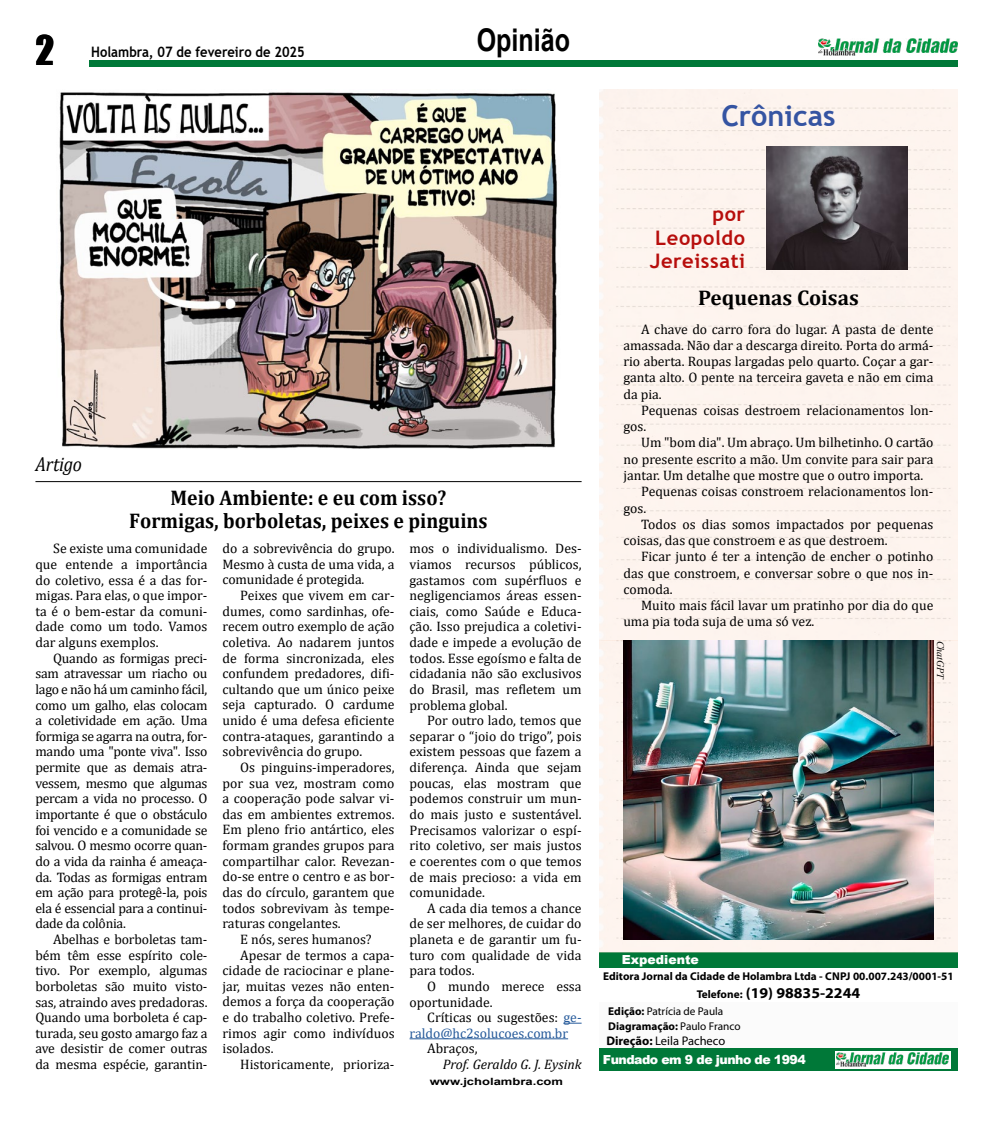
<style>
.page{position:relative;width:993px;height:1124px;background:#fff}
.page>*{position:absolute;margin:0;border:0;box-sizing:border-box;transform-origin:0 0}
.t1{font:37.5px "Impact";color:#000}
.t2{font:700 31.25px "Arial";color:#000;scale:.8 1}
.t3{font:700 28.75px "Trebuchet MS";color:#3554a2}
.t4{font:700 21.25px/22.5px "Cambria";color:#000;text-align:center;scale:.93 1}
.t5{font:700 21.25px "Cambria";color:#000}
.t6{font:700 20px/23.8px "Trebuchet MS";letter-spacing:.03em;color:#b70e0c;text-align:justify}
.t7{font:italic 20px "Cambria";letter-spacing:-.01em;color:#000;scale:.9 1}
.t8{font:700 15px "Myriad Pro";color:#000;scale:1.05 1}
.t9{font:700 14.38px "Trebuchet MS";color:#000;scale:.9 1}
.t10{font:13.75px/15.6px "Cambria";color:#000;text-align:justify}
.t11{font:13.75px/15.6px "Cambria";color:#275b9b}
.t12{font:italic 13.75px "Cambria";color:#000}
.t13{font:900 12.5px "Arial";letter-spacing:-.04em;color:#fff}
.t14{font:12.5px "Myriad Pro";color:#000}
.t15{font:900 12.5px "Arial";color:#fff}
.t16{font:700 11.25px "Myriad Pro";color:#000}
.t17{font:11.25px/15px "Myriad Pro";color:#000}
.t18{font:700 10px "Arial";color:#000;scale:1.3 1}
.t19{font:italic 10px "Times New Roman";color:#000}
.s1{color:#000}
.s2{font-size:11.25px}
.s3{font-weight:700}
</style>
<div class="page">
<div style="left:89px;top:60px;width:868px;height:7px;background:#007838"></div>
<img style="left:818px;top:38px;width:139px;height:18px">
<div style="left:599px;top:952px;width:358px;height:15px;background:#007838"></div>
<div style="left:599px;top:1001px;width:358px;height:47px;background:#fbfbfb"></div>
<div style="left:599px;top:1048px;width:358px;height:22px;background:#007838"></div>
<div style="left:834px;top:1050px;width:115px;height:17px;background:#fff"></div>
<img style="left:836px;top:1052px;width:111px;height:14px">
<div style="left:599px;top:89px;width:358px;height:863px;background:#fdf4ee"></div>
<img style="left:766px;top:146px;width:141px;height:123px">
<hr style="left:35px;top:481px;width:546px;height:1px;background:#000">
<svg style="left:563px;top:1022px;width:18px;height:1px"></svg>
<hr style="left:409px;top:1038px;width:159px;height:1px;background:#275b9b">
<img style="left:623px;top:640px;width:310px;height:299px">
<img style="left:59px;top:92px;width:498px;height:357px">
<h1 class="t1" style="left:35px;top:21px;width:20px">2</h1>
<p class="t9" style="left:91px;top:43px;width:239px">Holambra, 07 de fevereiro de 2025</p>
<h2 class="t2" style="left:476px;top:18px;width:118px">Opinião</h2>
<h3 class="t3" style="left:721px;top:98px;width:116px">Crônicas</h3>
<h3 class="t7" style="left:35px;top:450px;width:53px">Artigo</h3>
<h3 class="t4" style="left:129px;top:486px;width:387px">Meio Ambiente: e eu com isso?<br>Formigas, borboletas, peixes e pinguins</h3>
<p class="t10" style="left:35px;top:540px;width:173px;text-indent:18px">Se existe uma comunidade que entende a importância do coletivo, essa é a das for&shy;migas. Para elas, o que impor&shy;ta é o bem-estar da comuni&shy;dade como um todo. Vamos dar alguns exemplos.</p>
<p class="t10" style="left:35px;top:650px;width:173px;text-indent:18px">Quando as formigas preci&shy;sam atravessar um riacho ou lago e não há um caminho fácil, como um galho, elas colocam a coletividade em ação. Uma formiga se agarra na outra, for&shy;mando uma "ponte viva". Isso permite que as demais atra&shy;vessem, mesmo que algumas percam a vida no processo. O importante é que o obstáculo foi vencido e a comunidade se salvou. O mesmo ocorre quan&shy;do a vida da rainha é ameaça&shy;da. Todas as formigas entram em ação para protegê-la, pois ela é essencial para a continui&shy;dade da colônia.</p>
<p class="t10" style="left:35px;top:931px;width:173px;text-indent:18px">Abelhas e borboletas tam&shy;bém têm esse espírito cole&shy;tivo. Por exemplo, algumas borboletas são muito visto&shy;sas, atraindo aves predadoras.<br>Quando uma borboleta é cap&shy;turada, seu gosto amargo faz a ave desistir de comer outras da mesma espécie, garantin-</p>
<p class="t10" style="left:222px;top:540px;width:173px">do a sobrevivência do grupo.<br>Mesmo à custa de uma vida, a comunidade é protegida.</p>
<p class="t10" style="left:222px;top:587px;width:173px;text-indent:18px">Peixes que vivem em car&shy;dumes, como sardinhas, ofe&shy;recem outro exemplo de ação coletiva. Ao nadarem juntos de forma sincronizada, eles confundem predadores, difi&shy;cultando que um único peixe seja capturado. O cardume unido é uma defesa eficiente contra-ataques, garantindo a sobrevivência do grupo.</p>
<p class="t10" style="left:240px;top:759px;width:156px">Os pinguins-imperadores,</p>
<p class="t10" style="left:222px;top:774px;width:173px">por sua vez, mostram como</p>
<p class="t10" style="left:222px;top:790px;width:173px">a cooperação pode salvar vi-</p>
<p class="t10" style="left:222px;top:806px;width:173px">das em ambientes extremos.</p>
<p class="t10" style="left:222px;top:821px;width:173px">Em pleno frio antártico, eles</p>
<p class="t10" style="left:222px;top:837px;width:173px">formam grandes grupos para</p>
<p class="t10" style="left:222px;top:853px;width:173px">compartilhar calor. Revezan-</p>
<p class="t10" style="left:222px;top:868px;width:173px">do-se entre o centro e as bor-</p>
<p class="t10" style="left:222px;top:884px;width:173px">das do círculo, garantem que</p>
<p class="t10" style="left:222px;top:899px;width:173px">todos sobrevivam às tempe-</p>
<p class="t10" style="left:222px;top:915px;width:120px">raturas congelantes.</p>
<p class="t10" style="left:240px;top:931px;width:133px">E nós, seres humanos?</p>
<p class="t10" style="left:240px;top:946px;width:156px">Apesar de termos a capa-</p>
<p class="t10" style="left:222px;top:962px;width:173px">cidade de raciocinar e plane-</p>
<p class="t10" style="left:222px;top:978px;width:173px">jar, muitas vezes não enten-</p>
<p class="t10" style="left:222px;top:993px;width:173px">demos a força da cooperação</p>
<p class="t10" style="left:222px;top:1009px;width:173px">e do trabalho coletivo. Prefe-</p>
<p class="t10" style="left:222px;top:1024px;width:173px">rimos agir como indivíduos</p>
<p class="t10" style="left:222px;top:1040px;width:53px">isolados.</p>
<p class="t10" style="left:240px;top:1056px;width:156px">Historicamente, prioriza-</p>
<p class="t10" style="left:409px;top:540px;width:173px">mos o individualismo. Des&shy;viamos recursos públicos, gastamos com supérfluos e negligenciamos áreas essen&shy;ciais, como Saúde e Educa&shy;ção. Isso prejudica a coletivi&shy;dade e impede a evolução de todos. Esse egoísmo e falta de cidadania não são exclusivos do Brasil, mas refletem um problema global.</p>
<p class="t10" style="left:409px;top:712px;width:173px;text-indent:18px">Por outro lado, temos que separar o “joio do trigo”, pois existem pessoas que fazem a diferença. Ainda que sejam poucas, elas mostram que podemos construir um mun&shy;do mais justo e sustentável.<br>Precisamos valorizar o espí&shy;rito coletivo, ser mais justos e coerentes com o que temos de mais precioso: a vida em comunidade.</p>
<p class="t10" style="left:409px;top:900px;width:173px;text-indent:18px">A cada dia temos a chance de ser melhores, de cuidar do planeta e de garantir um fu&shy;turo com qualidade de vida para todos.</p>
<p class="t10" style="left:409px;top:978px;width:173px;text-indent:18px">O mundo merece essa oportunidade.</p>
<p class="t11" style="left:409px;top:1009px;width:173px;text-indent:18px"><span class="s1">Críticas ou sugestões:</span> ge&shy;raldo@hc2solucoes.com.br</p>
<p class="t10" style="left:427px;top:1040px;width:52px">Abraços,</p>
<p class="t12" style="left:442px;top:1054px;width:140px">Prof. Geraldo G. J. Eysink</p>
<p class="t18" style="left:429px;top:1074px;width:104px">www.jcholambra.com</p>
<h3 class="t6" style="left:649px;top:202px;width:97px;text-indent:63px">por Leopoldo Jereissati</h3>
<h3 class="t5" style="left:697px;top:283px;width:162px">Pequenas Coisas</h3>
<p class="t10" style="left:623px;top:321px;width:311px;line-height:16.2px;text-indent:18px">A chave do carro fora do lugar. A pasta de dente amassada. Não dar a descarga direito. Porta do armá&shy;rio aberta. Roupas largadas pelo quarto. Coçar a gar&shy;ganta alto. O pente na terceira gaveta e não em cima da pia.</p>
<p class="t10" style="left:623px;top:402px;width:311px;line-height:16.2px;text-indent:18px">Pequenas coisas destroem relacionamentos lon&shy;gos.</p>
<p class="t10" style="left:641px;top:435px;width:294px">Um "bom dia". Um abraço. Um bilhetinho. O cartão</p>
<p class="t10" style="left:623px;top:451px;width:311px">no presente escrito a mão. Um convite para sair para</p>
<p class="t10" style="left:623px;top:467px;width:301px">jantar. Um detalhe que mostre que o outro importa.</p>
<p class="t10" style="left:641px;top:483px;width:294px">Pequenas coisas constroem relacionamentos lon-</p>
<p class="t10" style="left:623px;top:500px;width:24px">gos.</p>
<p class="t10" style="left:641px;top:516px;width:294px">Todos os dias somos impactados por pequenas</p>
<p class="t10" style="left:623px;top:532px;width:266px">coisas, das que constroem e as que destroem.</p>
<p class="t10" style="left:641px;top:548px;width:294px">Ficar junto é ter a intenção de encher o potinho</p>
<p class="t10" style="left:623px;top:565px;width:311px">das que constroem, e conversar sobre o que nos in-</p>
<p class="t10" style="left:623px;top:581px;width:51px">comoda.</p>
<p class="t10" style="left:641px;top:597px;width:294px">Muito mais fácil lavar um pratinho por dia do que</p>
<p class="t10" style="left:623px;top:613px;width:192px">uma pia toda suja de uma só vez.</p>
<p class="t15" style="left:621px;top:950px;width:79px">Expediente</p>
<p class="t19" style="left:947px;top:640px;width:41px;rotate:90deg">ChatGPT</p>
<p class="t16" style="left:603px;top:969px;width:352px">Editora Jornal da Cidade de Holambra Ltda - CNPJ 00.007.243/0001-51</p>
<p class="t8" style="left:696px;top:982px;width:157px"><span class="s2">Telefone:</span> (19) 98835-2244</p>
<p class="t17" style="left:608px;top:1002px;width:134px"><span class="s3">Edição:</span> Patrícia de Paula<br><span class="s3">Diagramação:</span> Paulo Franco</p>
<p class="t14" style="left:606px;top:1032px;width:120px"><span class="s3">Direção:</span> Leila Pacheco</p>
<p class="t13" style="left:602px;top:1050px;width:204px">Fundado em 9 de junho de 1994</p>
</div>
